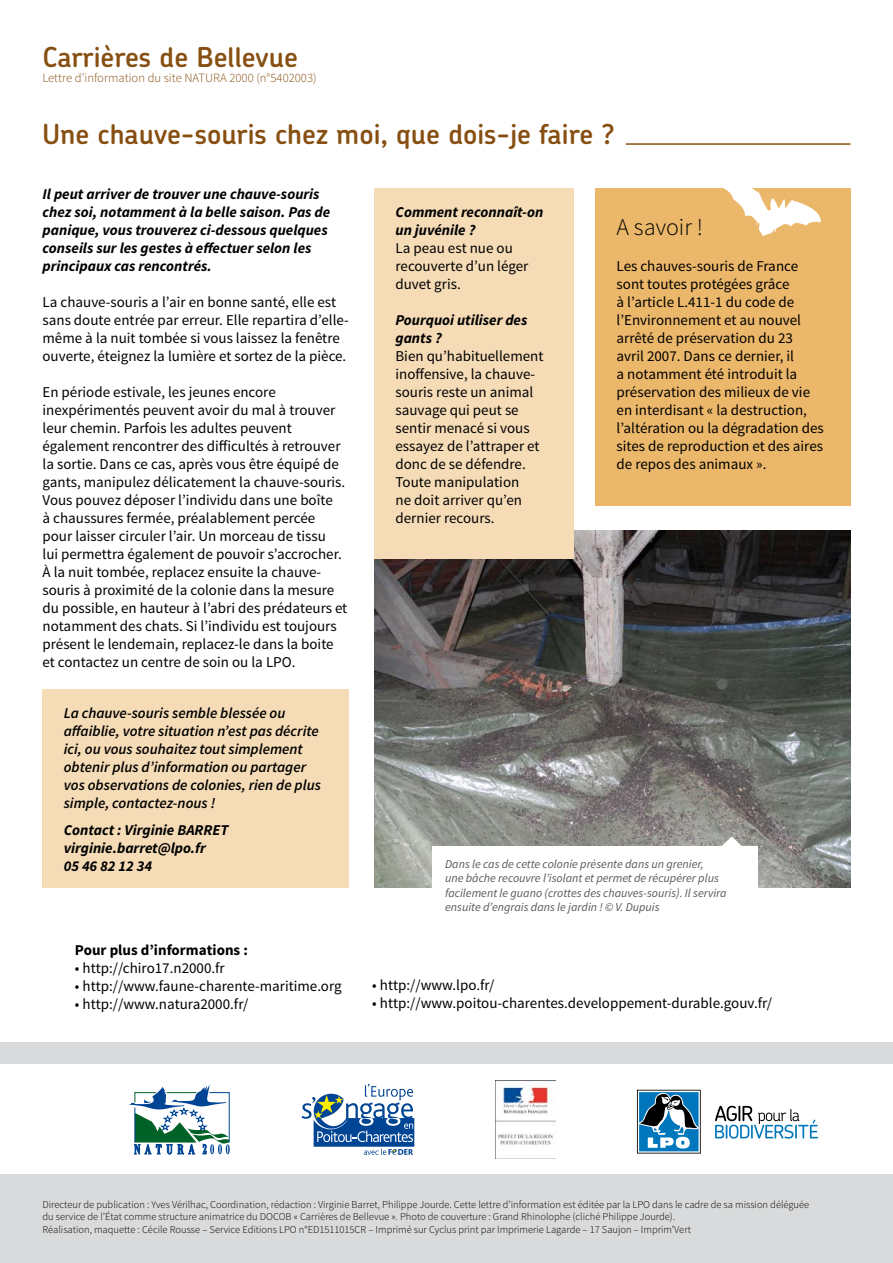
<style>
.page{position:relative;width:893px;height:1263px;background:#fff}
.page>*{position:absolute;margin:0;border:0;box-sizing:border-box;transform-origin:0 0}
.t1{font:600 27.45px "Chevin Pro";color:#874f11}
.t2{font:300 24px "Source Sans Pro";color:#000}
.t3{font:15px/18px "Source Sans Pro";color:#000}
.t4{font:italic 700 15px/18px "Source Sans Pro";color:#000}
.t5{font:italic 600 15px/18px "Source Sans Pro";color:#000}
.t6{font:700 15px "Source Sans Pro";color:#000}
.t7{font:300 12.75px "Source Sans Pro";color:#874f11}
.t8{font:italic 12px/14.4px "Source Sans Pro";color:#58585a}
.t9{font:300 10.5px/12.6px "Source Sans Pro";color:#000}
</style>
<div class="page">
<hr style="left:626px;top:143px;width:224px;height:2px;background:#874f11">
<div style="left:0;top:1042px;width:893px;height:221px;background:#d9dadb"></div>
<div style="left:0;top:1065px;width:893px;height:109px;background:#fff"></div>
<svg style="left:129px;top:1085px;width:101px;height:70px"></svg>
<svg style="left:715px;top:1106px;width:103px;height:32px"></svg>
<svg style="left:637px;top:1090px;width:64px;height:63px"></svg>
<svg style="left:302px;top:1084px;width:112px;height:71px"></svg>
<img style="left:495px;top:1080px;width:61px;height:78px">
<div style="left:595px;top:188px;width:255px;height:317px;background:#ebb76a"></div>
<img style="left:374px;top:530px;width:476px;height:357px">
<div style="left:432px;top:846px;width:326px;height:78px;background:#fff"></div>
<svg style="left:720px;top:836px;width:23px;height:10px"></svg>
<div style="left:374px;top:188px;width:200px;height:371px;background:#f5dbb6"></div>
<div style="left:43px;top:689px;width:306px;height:198px;background:#f5dbb6"></div>
<svg style="left:723px;top:188px;width:98px;height:48px"></svg>
<h1 class="t1" style="left:43px;top:39px;width:257px">Carrières de Bellevue</h1>
<p class="t7" style="left:43px;top:70px;width:276px">Lettre d’information du site NATURA 2000 (n°5402003)</p>
<h1 class="t1" style="left:43px;top:116px;width:574px">Une chauve-souris chez moi, que dois-je faire ?</h1>
<p class="t4" style="left:43px;top:185px;width:289px">Il peut arriver de trouver une chauve-souris chez soi, notamment à la belle saison. Pas de panique, vous trouverez ci-dessous quelques conseils sur les gestes à effectuer selon les principaux cas rencontrés.</p>
<p class="t3" style="left:43px;top:293px;width:308px">La chauve-souris a l’air en bonne santé, elle est sans doute entrée par erreur. Elle repartira d’elle&shy;même à la nuit tombée si vous laissez la fenêtre ouverte, éteignez la lumière et sortez de la pièce.</p>
<p class="t3" style="left:43px;top:383px;width:306px">En période estivale, les jeunes encore inexpérimentés peuvent avoir du mal à trouver leur chemin. Parfois les adultes peuvent également rencontrer des difficultés à retrouver la sortie. Dans ce cas, après vous être équipé de gants, manipulez délicatement la chauve-souris.<br>Vous pouvez déposer l’individu dans une boîte<br>à chaussures fermée, préalablement percée pour laisser circuler l’air. Un morceau de tissu<br>lui permettra également de pouvoir s’accrocher. à la nuit tombée, replacez ensuite la chauve&shy;souris à proximité de la colonie dans la mesure du possible, en hauteur à l’abri des prédateurs et notamment des chats. Si l’individu est toujours présent le lendemain, replacez-le dans la boite et contactez un centre de soin ou la LPO.</p>
<p class="t5" style="left:64px;top:704px;width:259px">La chauve-souris semble blessée ou affaiblie, votre situation n’est pas décrite ici, ou vous souhaitez tout simplement obtenir plus d’information ou partager vos observations de colonies, rien de plus simple, contactez-nous !</p>
<p class="t4" style="left:64px;top:821px;width:166px">Contact : Virginie BARRET virginie.barret@lpo.fr<br>05 46 82 12 34</p>
<p class="t6" style="left:75px;top:940px;width:174px">Pour plus d’informations :</p>
<p class="t3" style="left:75px;top:959px;width:151px">• http://chiro17.n2000.fr</p>
<p class="t3" style="left:75px;top:977px;width:268px">• http://www.faune-charente-maritime.org</p>
<p class="t3" style="left:75px;top:995px;width:175px">• http://www.natura2000.fr/</p>
<p class="t4" style="left:395px;top:203px;width:149px">Comment reconnaît-on un juvénile ?</p>
<p class="t3" style="left:395px;top:239px;width:134px">La peau est nue ou recouverte d’un léger duvet gris.</p>
<p class="t4" style="left:395px;top:311px;width:133px">Pourquoi utiliser des gants ?</p>
<p class="t3" style="left:395px;top:347px;width:150px">Bien qu’habituellement inoffensive, la chauve&shy;souris reste un animal sauvage qui peut se sentir menacé si vous essayez de l’attraper et donc de se défendre.<br>Toute manipulation<br>ne doit arriver qu’en dernier recours.</p>
<h2 class="t2" style="left:617px;top:212px;width:88px">A savoir !</h2>
<p class="t3" style="left:617px;top:257px;width:209px">Les chauves-souris de France sont toutes protégées grâce<br>à l’article L.411-1 du code de l’Environnement et au nouvel arrêté de préservation du 23 avril 2007. Dans ce dernier, il<br>a notamment été introduit la préservation des milieux de vie en interdisant « la destruction, l’altération ou la dégradation des sites de reproduction et des aires de repos des animaux ».</p>
<p class="t8" style="left:445px;top:857px;width:283px">Dans le cas de cette colonie présente dans un grenier,<br>une bâche recouvre l’isolant et permet de récupérer plus facilement le guano (crottes des chauves-souris). Il servira ensuite d’engrais dans le jardin ! © V. Dupuis</p>
<p class="t3" style="left:372px;top:976px;width:124px">• http://www.lpo.fr/</p>
<p class="t3" style="left:372px;top:994px;width:401px">• http://www.poitou-charentes.developpement-durable.gouv.fr/</p>
<p class="t9" style="left:43px;top:1198px;width:768px">Directeur de publication : Yves Vérilhac, Coordination, rédaction : Virginie Barret, Philippe Jourde. Cette lettre d’information est éditée par la LPO dans le cadre de sa mission déléguée du service de l’État comme structure animatrice du DOCOB « Carrières de Bellevue ». Photo de couverture : Grand Rhinolophe (cliché Philippe Jourde).<br>Réalisation, maquette : Cécile Rousse – Service Editions LPO n°ED1511015CR – Imprimé sur Cyclus print par Imprimerie Lagarde – 17 Saujon – Imprim’Vert</p>
</div>
